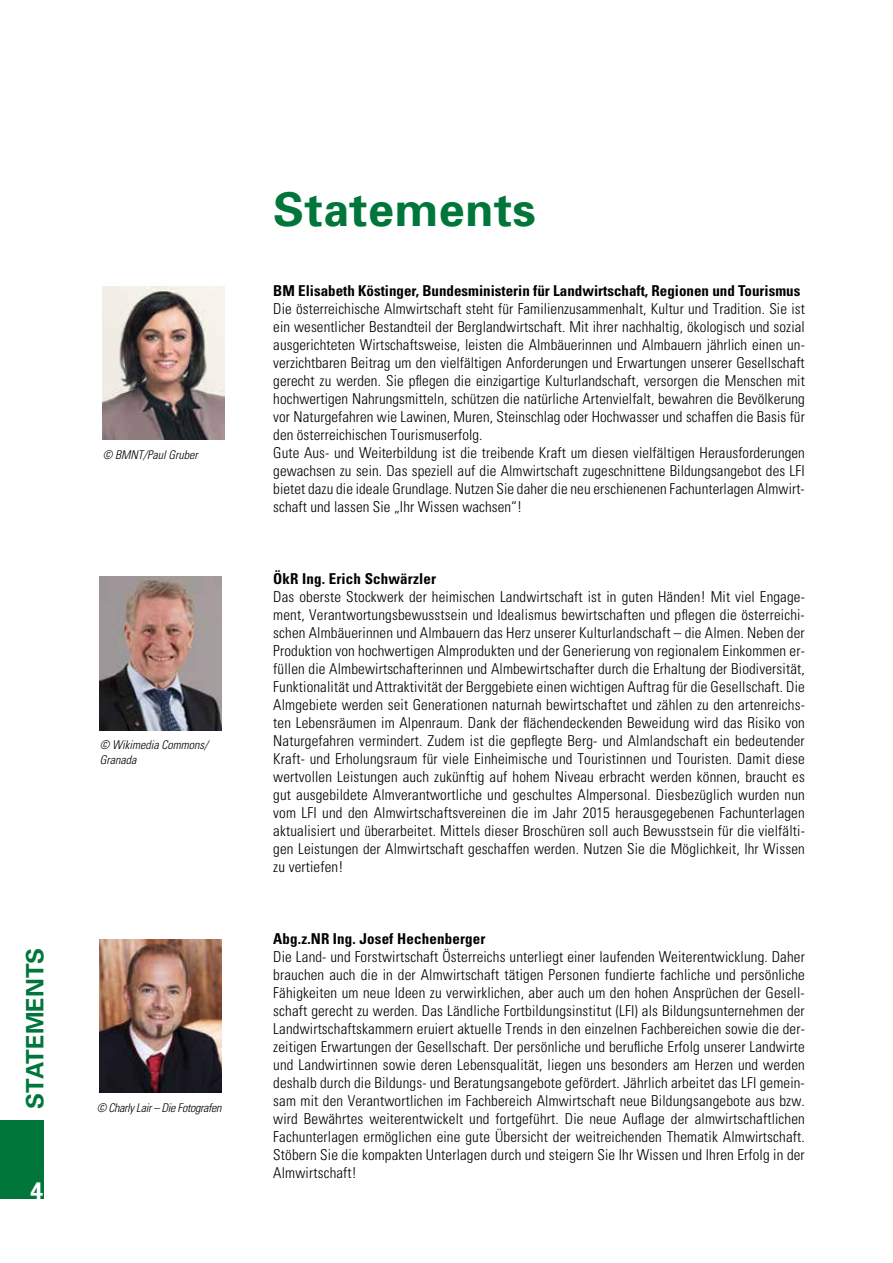
<style>
.page{position:relative;width:893px;height:1263px;background:#fff}
.page>*{position:absolute;margin:0;border:0;box-sizing:border-box;transform-origin:0 0}
.t1{font:700 46.5px "Univers";letter-spacing:.01em;color:#00763b}
.t2{font:700 24px "Univers";color:#00763b}
.t3{font:700 24px "Univers";color:#fff}
.t4{font:300 condensed 15px/18px "Univers";letter-spacing:.005em;color:#000;text-align:justify}
.t5{font:700 condensed 15px "Univers";color:#000}
.t6{font:italic 300 condensed 12px/14.4px "Univers";color:#000}
.t7{font:italic 300 condensed 12px "Univers";letter-spacing:-.025em;color:#000}
</style>
<div class="page">
<div style="left:0;top:1120px;width:43px;height:79px;background:#00763b"></div>
<img style="left:100px;top:577px;width:121px;height:153px">
<img style="left:100px;top:939px;width:121px;height:154px">
<img style="left:103px;top:286px;width:121px;height:154px">
<h2 class="t2" style="left:26px;top:1108px;width:162px;rotate:-90deg">STATEMENTS</h2>
<h2 class="t3" style="left:30px;top:1181px;width:15px">4</h2>
<p class="t6" style="left:103px;top:449px;width:96px">© BMNT/Paul Gruber</p>
<p class="t6" style="left:100px;top:739px;width:110px">© Wikimedia Commons/<br>Granada</p>
<p class="t7" style="left:97px;top:1103px;width:126px">© Charly Lair – Die Fotografen</p>
<h1 class="t1" style="left:273px;top:192px;width:264px">Statements</h1>
<p class="t5" style="left:273px;top:285px;width:529px">BM Elisabeth Köstinger, Bundesministerin für Landwirtschaft, Regionen und Tourismus</p>
<p class="t4" style="left:273px;top:301px;width:533px;text-align:left">Die österreichische Almwirtschaft steht für Familienzusammenhalt, Kultur und Tradition. Sie ist ein wesentlicher Bestandteil der Berglandwirtschaft. Mit ihrer nachhaltig, ökologisch und sozial ausgerichteten Wirtschaftsweise, leisten die Almbäuerinnen und Almbauern jährlich einen un&shy;verzichtbaren Beitrag um den vielfältigen Anforderungen und Erwartungen unserer Gesellschaft gerecht zu werden. Sie pflegen die einzigartige Kulturlandschaft, versorgen die Menschen mit hochwertigen Nahrungsmitteln, schützen die natürliche Artenvielfalt, bewahren die Bevölkerung vor Naturgefahren wie Lawinen, Muren, Steinschlag oder Hochwasser und schaffen die Basis für den österreichischen Tourismuserfolg.<br>Gute Aus- und Weiterbildung ist die treibende Kraft um diesen vielfältigen Herausforderungen gewachsen zu sein. Das speziell auf die Almwirtschaft zugeschnittene Bildungsangebot des LFI bietet dazu die ideale Grundlage. Nutzen Sie daher die neu erschienenen Fachunterlagen Almwirt&shy;schaft und lassen Sie „Ihr Wissen wachsen“!</p>
<p class="t5" style="left:273px;top:573px;width:164px">ÖkR Ing. Erich Schwärzler</p>
<p class="t4" style="left:273px;top:589px;width:533px">Das oberste Stockwerk der heimischen Landwirtschaft ist in guten Händen! Mit viel Engage&shy;ment, Verantwortungsbewusstsein und Idealismus bewirtschaften und pflegen die österreichi&shy;schen Almbäuerinnen und Almbauern das Herz unserer Kulturlandschaft – die Almen. Neben der Produktion von hochwertigen Almprodukten und der Generierung von regionalem Einkommen er&shy;füllen die Almbewirtschafterinnen und Almbewirtschafter durch die Erhaltung der Biodiversität, Funktionalität und Attraktivität der Berggebiete einen wichtigen Auftrag für die Gesellschaft. Die Almgebiete werden seit Generationen naturnah bewirtschaftet und zählen zu den artenreichs&shy;ten Lebensräumen im Alpenraum. Dank der flächendeckenden Beweidung wird das Risiko von Naturgefahren vermindert. Zudem ist die gepflegte Berg- und Almlandschaft ein bedeutender Kraft- und Erholungsraum für viele Einheimische und Touristinnen und Touristen. Damit diese wertvollen Leistungen auch zukünftig auf hohem Niveau erbracht werden können, braucht es gut ausgebildete Almverantwortliche und geschultes Almpersonal. Diesbezüglich wurden nun vom LFI und den Almwirtschaftsvereinen die im Jahr 2015 herausgegebenen Fachunterlagen aktualisiert und überarbeitet. Mittels dieser Broschüren soll auch Bewusstsein für die vielfälti&shy;gen Leistungen der Almwirtschaft geschaffen werden. Nutzen Sie die Möglichkeit, Ihr Wissen zu vertiefen!</p>
<p class="t5" style="left:273px;top:933px;width:214px">Abg.z.NR Ing. Josef Hechenberger</p>
<p class="t4" style="left:273px;top:949px;width:533px">Die Land- und Forstwirtschaft Österreichs unterliegt einer laufenden Weiterentwicklung. Daher brauchen auch die in der Almwirtschaft tätigen Personen fundierte fachliche und persönliche Fähigkeiten um neue Ideen zu verwirklichen, aber auch um den hohen Ansprüchen der Gesell&shy;schaft gerecht zu werden. Das Ländliche Fortbildungsinstitut (LFI) als Bildungsunternehmen der Landwirtschaftskammern eruiert aktuelle Trends in den einzelnen Fachbereichen sowie die der&shy;zeitigen Erwartungen der Gesellschaft. Der persönliche und berufliche Erfolg unserer Landwirte und Landwirtinnen sowie deren Lebensqualität, liegen uns besonders am Herzen und werden deshalb durch die Bildungs- und Beratungsangebote gefördert. Jährlich arbeitet das LFI gemein&shy;sam mit den Verantwortlichen im Fachbereich Almwirtschaft neue Bildungsangebote aus bzw. wird Bewährtes weiterentwickelt und fortgeführt. Die neue Auflage der almwirtschaftlichen Fachunterlagen ermöglichen eine gute Übersicht der weitreichenden Thematik Almwirtschaft.<br>Stöbern Sie die kompakten Unterlagen durch und steigern Sie Ihr Wissen und Ihren Erfolg in der Almwirtschaft!</p>
</div>
